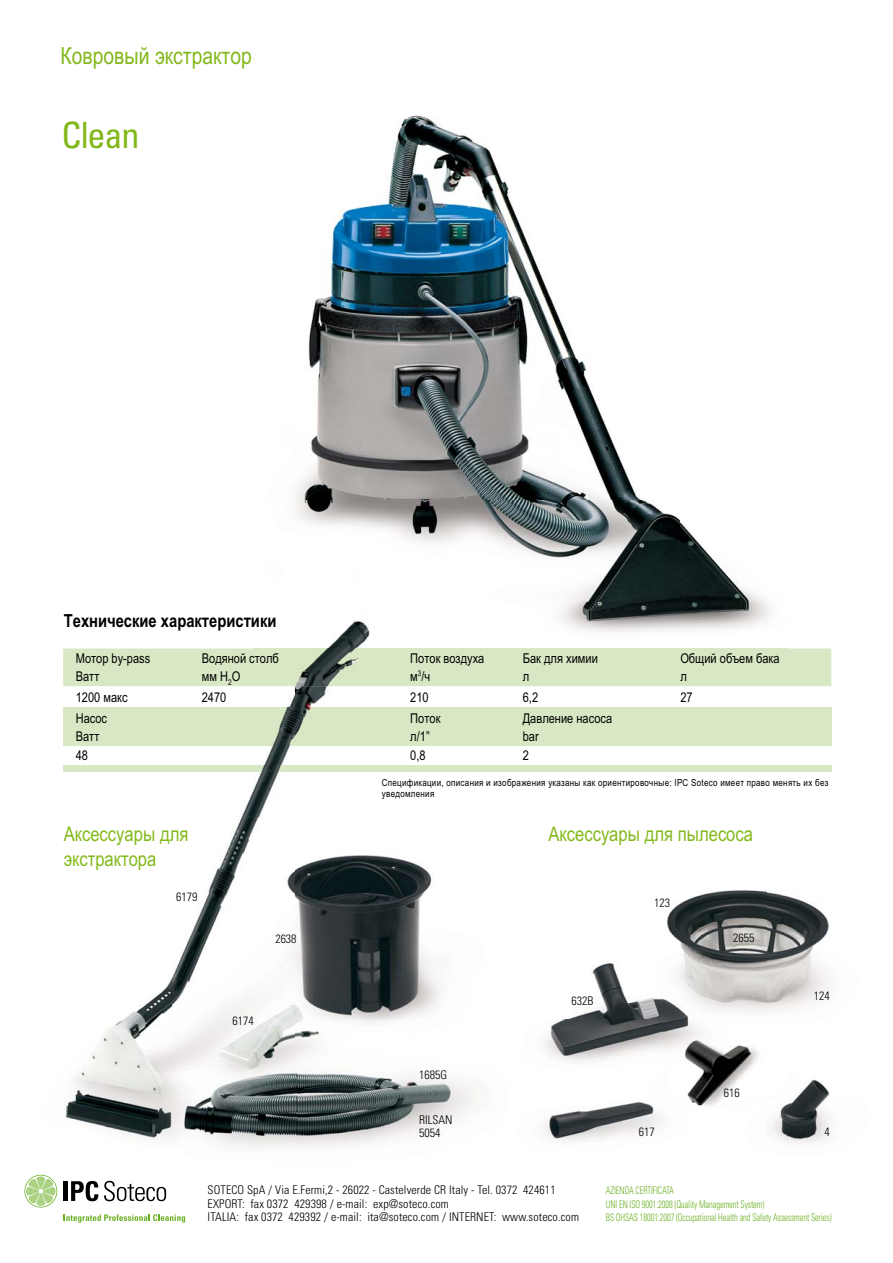
<style>
.page{position:relative;width:893px;height:1263px;background:#fff}
.page>*{position:absolute;margin:0;border:0;box-sizing:border-box;transform-origin:0 0}
.t1{font:condensed 36.15px "Univers LT Std";letter-spacing:-.03em;color:#83b81a}
.t2{font:23.55px "Arial Narrow";color:#83b81a}
.t3{font:20.25px/24.3px "Arial Narrow";color:#83b81a}
.t4{font:700 18px "Arial Narrow";color:#000}
.t5{font:13.5px "Arial Narrow";color:#000}
.t6{font:300 condensed 12px/13.5px "Univers LT Std";letter-spacing:.01em;color:#000}
.t7{font:300 condensed 10.5px/13.5px "Univers LT Std";letter-spacing:-.01em;color:#6ab023;scale:.8 1}
.t8{font:9.75px/10.5px "Arial Narrow";letter-spacing:.03em;color:#000}
</style>
<div class="page">
<img style="left:38px;top:648px;width:258px;height:527px">
<img style="left:767px;top:648px;width:65px;height:496px">
<img style="left:296px;top:686px;width:471px;height:462px">
<div style="left:63px;top:649px;width:768px;height:37px;background:#d8e8c4"></div>
<div style="left:63px;top:708px;width:768px;height:37px;background:#d8e8c4"></div>
<div style="left:63px;top:766px;width:768px;height:5px;background:#d9e8c4"></div>
<img style="left:254px;top:115px;width:533px;height:555px">
<svg style="left:24px;top:1175px;width:33px;height:32px"></svg>
<hr style="left:64px;top:1181px;width:4px;height:20px;background:#000">
<svg style="left:71px;top:1181px;width:27px;height:20px"></svg>
<svg style="left:104px;top:1181px;width:62px;height:20px"></svg>
<svg style="left:64px;top:1214px;width:121px;height:9px"></svg>
<h2 class="t2" style="left:61px;top:42px;width:193px">Ковровый экстрактор</h2>
<h1 class="t1" style="left:62px;top:115px;width:80px">Clean</h1>
<h3 class="t4" style="left:64px;top:610px;width:214px">Технические характеристики</h3>
<p class="t5" style="left:76px;top:650px;width:76px">Мотор by-pass</p>
<p class="t5" style="left:202px;top:650px;width:79px">Водяной столб</p>
<p class="t5" style="left:410px;top:650px;width:76px">Поток воздуха</p>
<p class="t5" style="left:523px;top:650px;width:77px">Бак для химии</p>
<p class="t5" style="left:680px;top:650px;width:101px">Общий объем бака</p>
<p class="t5" style="left:76px;top:668px;width:25px">Ватт</p>
<p class="t5" style="left:202px;top:668px;width:40px">мм H<sub>2</sub>O</p>
<p class="t5" style="left:410px;top:668px;width:22px">м<sup>3</sup>/ч</p>
<p class="t5" style="left:523px;top:668px;width:8px">л</p>
<p class="t5" style="left:680px;top:668px;width:8px">л</p>
<p class="t5" style="left:76px;top:689px;width:53px">1200 макс</p>
<p class="t5" style="left:202px;top:689px;width:26px">2470</p>
<p class="t5" style="left:410px;top:689px;width:20px">210</p>
<p class="t5" style="left:523px;top:689px;width:17px">6,2</p>
<p class="t5" style="left:680px;top:689px;width:14px">27</p>
<p class="t5" style="left:76px;top:710px;width:33px">Насос</p>
<p class="t5" style="left:410px;top:710px;width:32px">Поток</p>
<p class="t5" style="left:523px;top:710px;width:91px">Давление насоса</p>
<p class="t5" style="left:76px;top:728px;width:25px">Ватт</p>
<p class="t5" style="left:410px;top:728px;width:21px">л/1”</p>
<p class="t5" style="left:523px;top:728px;width:17px">bar</p>
<p class="t5" style="left:76px;top:747px;width:14px">48</p>
<p class="t5" style="left:410px;top:747px;width:17px">0,8</p>
<p class="t5" style="left:523px;top:747px;width:8px">2</p>
<p class="t8" style="left:382px;top:778px;width:448px">Спецификации, описания и изображения указаны как ориентировочные: IPC Soteco имеет право менять их без уведомления</p>
<h3 class="t3" style="left:64px;top:822px;width:126px">Аксессуары для экстрактора</h3>
<h3 class="t3" style="left:549px;top:822px;width:206px">Аксессуары для пылесоса</h3>
<p class="t6" style="left:176px;top:891px;width:23px">6179</p>
<p class="t6" style="left:275px;top:933px;width:23px">2638</p>
<p class="t6" style="left:654px;top:897px;width:17px">123</p>
<p class="t6" style="left:733px;top:932px;width:23px">2655</p>
<p class="t6" style="left:232px;top:1015px;width:23px">6174</p>
<p class="t6" style="left:419px;top:1069px;width:29px">1685G</p>
<p class="t6" style="left:419px;top:1114px;width:35px">RILSAN<br>5054</p>
<p class="t6" style="left:572px;top:995px;width:23px">632B</p>
<p class="t6" style="left:639px;top:1126px;width:17px">617</p>
<p class="t6" style="left:724px;top:1087px;width:17px">616</p>
<p class="t6" style="left:814px;top:990px;width:17px">124</p>
<p class="t6" style="left:824px;top:1126px;width:7px">4</p>
<p class="t6" style="left:208px;top:1184px;width:373px">SOTECO SpA / Via E.Fermi,2 - 26022 - Castelverde CR Italy - Tel. 0372 424611<br>EXPORT: fax 0372 429398 / e-mail: exp@soteco.com<br>ITALIA: fax 0372 429392 / e-mail: ita@soteco.com / INTERNET: www.soteco.com</p>
<p class="t7" style="left:606px;top:1185px;width:283px">AZIENDA CERTIFICATA<br>UNI EN ISO 9001:2008 (Quality Management System)<br>BS OHSAS 18001:2007 (Occupational Health and Safety Assessment Series)</p>
</div>
